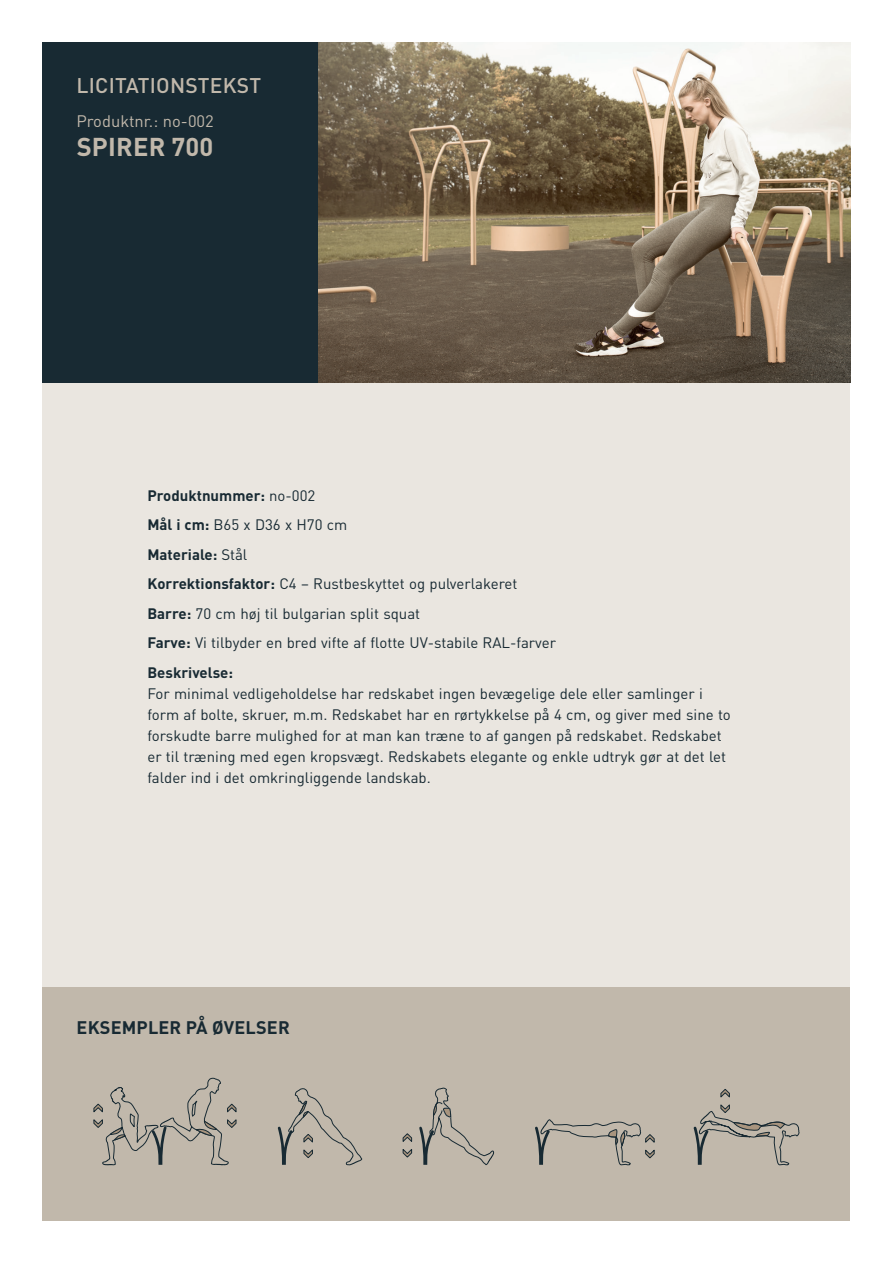
<style>
.page{position:relative;width:893px;height:1263px;background:#fff}
.page>*{position:absolute;margin:0;border:0;box-sizing:border-box;transform-origin:0 0}
.t1{font:700 25.5px "DIN Pro";letter-spacing:.01em;color:#c1b8ab}
.t2{font:500 21px "DIN Pro";letter-spacing:.01em;color:#c1b8ab}
.t3{font:700 18px "DIN Pro";letter-spacing:.01em;color:#182a33}
.t4{font:16.5px "DIN Pro";color:#c1b8ab}
.t5{font:15px/29.5px "DIN Pro";color:#182a33}
.s1{font-weight:700}
</style>
<div class="page">
<div style="left:43px;top:383px;width:807px;height:625px;background:#eae6e0"></div>
<div style="left:43px;top:43px;width:807px;height:340px;background:#182a33"></div>
<div style="left:43px;top:986px;width:807px;height:234px;background:#c1b8ab"></div>
<img style="left:319px;top:43px;width:531px;height:340px">
<svg style="left:402px;top:1133px;width:11px;height:25px"></svg>
<svg style="left:419px;top:1087px;width:75px;height:78px"></svg>
<svg style="left:278px;top:1088px;width:84px;height:77px"></svg>
<svg style="left:535px;top:1119px;width:120px;height:46px"></svg>
<svg style="left:694px;top:1089px;width:106px;height:76px"></svg>
<svg style="left:93px;top:1077px;width:144px;height:89px"></svg>
<h2 class="t2" style="left:77px;top:71px;width:186px">LICITATIONSTEKST</h2>
<p class="t4" style="left:77px;top:110px;width:139px">Produktnr.: no-002</p>
<h1 class="t1" style="left:77px;top:130px;width:138px">SPIRER 700</h1>
<p class="t5" style="left:147px;top:480px;width:410px"><span class="s1">Produktnummer:</span> no-002<br><span class="s1">Mål i cm:</span> B65 x D36 x H70 cm<br><span class="s1">Materiale:</span> Stål<br><span class="s1">Korrektionsfaktor:</span> C4 – Rustbeskyttet og pulverlakeret <span class="s1">Barre:</span> 70 cm høj til bulgarian split squat<br><span class="s1">Farve:</span> Vi tilbyder en bred vifte af flotte UV-stabile RAL-farver <span class="s1">Beskrivelse:</span></p>
<p class="t5" style="left:147px;top:682px;width:585px;line-height:21px">For minimal vedligeholdelse har redskabet ingen bevægelige dele eller samlinger i form af bolte, skruer, m.m. Redskabet har en rørtykkelse på 4 cm, og giver med sine to forskudte barre mulighed for at man kan træne to af gangen på redskabet. Redskabet er til træning med egen kropsvægt. Redskabets elegante og enkle udtryk gør at det let falder ind i det omkringliggende landskab.</p>
<p class="t3" style="left:77px;top:1015px;width:215px">EKSEMPLER PÅ ØVELSER</p>
</div>
